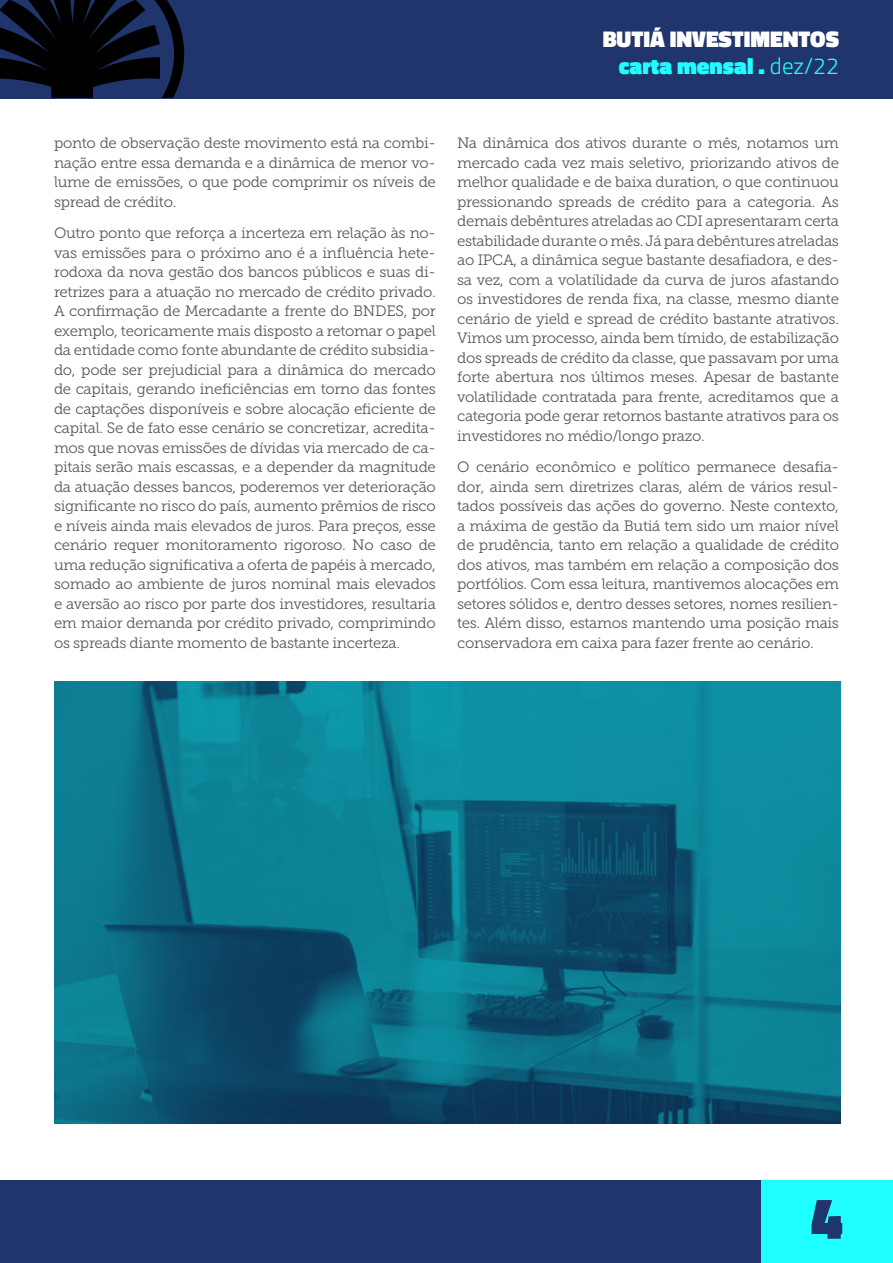
<style>
.page{position:relative;width:893px;height:1263px;background:#fff}
.page>*{position:absolute;margin:0;border:0;box-sizing:border-box;transform-origin:0 0}
.t1{font:900 58.65px "Titillium Web";color:#20356b}
.t2{font:900 22.95px/27.6px "Titillium Web";color:#fff;text-align:right}
.t3{font:15px/19.5px "Museo Slab 300";letter-spacing:-.02em;color:#58595b;text-align:justify}
.s1{color:#20ffff}
.s2{font-weight:300;color:#20ffff}
</style>
<div class="page">
<div style="left:0;top:0;width:893px;height:98px;background:#20356b"></div>
<svg style="left:0;top:0;width:184px;height:98px"></svg>
<img style="left:54px;top:681px;width:786px;height:443px">
<div style="left:0;top:1180px;width:761px;height:83px;background:#20356b"></div>
<div style="left:761px;top:1180px;width:132px;height:83px;background:#20ffff"></div>
<h2 class="t2" style="left:603px;top:25px;width:238px">BUTIÁ INVESTIMENTOS <span class="s1">carta mensal .</span> <span class="s2">dez/22</span></h2>
<p class="t3" style="left:54px;top:134px;width:383px">ponto de observação deste movimento está na combi&shy;nação entre essa demanda e a dinâmica de menor vo&shy;lume de emissões, o que pode comprimir os níveis de spread de crédito.</p>
<p class="t3" style="left:54px;top:224px;width:383px">Outro ponto que reforça a incerteza em relação às no&shy;vas emissões para o próximo ano é a influência hete&shy;rodoxa da nova gestão dos bancos públicos e suas di&shy;retrizes para a atuação no mercado de crédito privado.<br>A confirmação de Mercadante a frente do BNDES, por exemplo, teoricamente mais disposto a retomar o papel da entidade como fonte abundante de crédito subsidia&shy;do, pode ser prejudicial para a dinâmica do mercado de capitais, gerando ineficiências em torno das fontes de captações disponíveis e sobre alocação eficiente de capital. Se de fato esse cenário se concretizar, acredita&shy;mos que novas emissões de dívidas via mercado de ca&shy;pitais serão mais escassas, e a depender da magnitude da atuação desses bancos, poderemos ver deterioração significante no risco do país, aumento prêmios de risco e níveis ainda mais elevados de juros. Para preços, esse cenário requer monitoramento rigoroso. No caso de uma redução significativa a oferta de papéis à mercado, somado ao ambiente de juros nominal mais elevados e aversão ao risco por parte dos investidores, resultaria em maior demanda por crédito privado, comprimindo os spreads diante momento de bastante incerteza.</p>
<p class="t3" style="left:457px;top:134px;width:383px">Na dinâmica dos ativos durante o mês, notamos um mercado cada vez mais seletivo, priorizando ativos de melhor qualidade e de baixa duration, o que continuou pressionando spreads de crédito para a categoria. As demais debêntures atreladas ao CDI apresentaram certa estabilidade durante o mês. Já para debêntures atreladas ao IPCA, a dinâmica segue bastante desafiadora, e des&shy;sa vez, com a volatilidade da curva de juros afastando os investidores de renda fixa, na classe, mesmo diante cenário de yield e spread de crédito bastante atrativos.<br>Vimos um processo, ainda bem tímido, de estabilização dos spreads de crédito da classe, que passavam por uma forte abertura nos últimos meses. Apesar de bastante volatilidade contratada para frente, acreditamos que a categoria pode gerar retornos bastante atrativos para os investidores no médio/longo prazo.</p>
<p class="t3" style="left:457px;top:458px;width:383px">O cenário econômico e político permanece desafia&shy;dor, ainda sem diretrizes claras, além de vários resul&shy;tados possíveis das ações do governo. Neste contexto, a máxima de gestão da Butiá tem sido um maior nível de prudência, tanto em relação a qualidade de crédito dos ativos, mas também em relação a composição dos portfólios. Com essa leitura, mantivemos alocações em setores sólidos e, dentro desses setores, nomes resilien&shy;tes. Além disso, estamos mantendo uma posição mais conservadora em caixa para fazer frente ao cenário.</p>
<h1 class="t1" style="left:810px;top:1175px;width:34px">4</h1>
</div>
